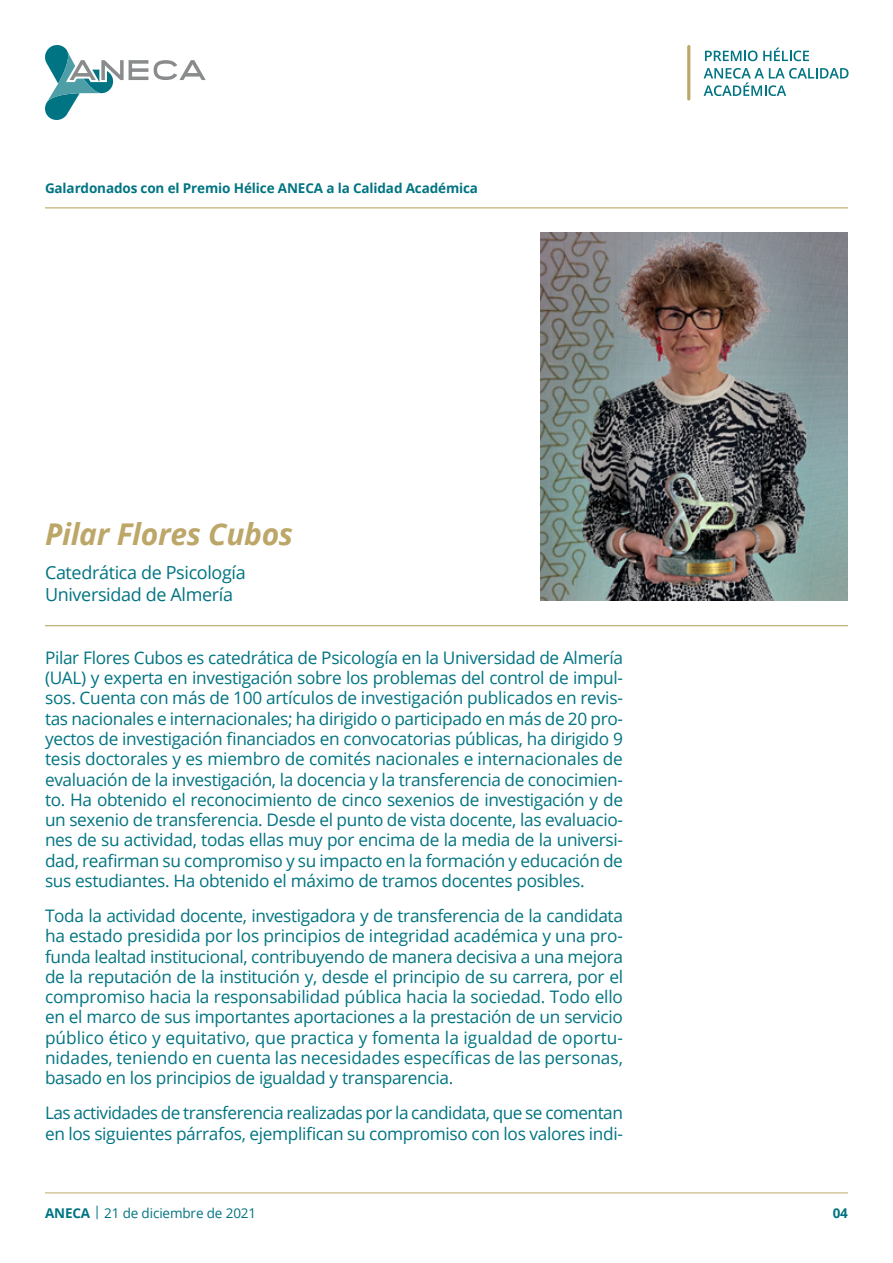
<style>
.page{position:relative;width:893px;height:1263px;background:#fff}
.page>*{position:absolute;margin:0;border:0;box-sizing:border-box;transform-origin:0 0}
.t1{font:italic 700 30px "Open Sans";letter-spacing:-.01em;color:#bca769}
.t2{font:18px/21.6px "Open Sans";letter-spacing:-.02em;color:#007482}
.t3{font:17.25px/20.2px "Open Sans";letter-spacing:-.02em;color:#007482;text-align:justify}
.t4{font:700 13.5px "Open Sans";letter-spacing:-.01em;color:#007482}
.t5{font:13.5px "Open Sans";letter-spacing:-.01em;color:#007482}
.s1{font-weight:700}
</style>
<div class="page">
<svg style="left:154px;top:60px;width:52px;height:20px"></svg>
<svg style="left:45px;top:45px;width:103px;height:75px"></svg>
<hr style="left:45px;top:1192px;width:803px;height:1px;background:#c4b27c">
<hr style="left:45px;top:207px;width:803px;height:1px;background:#bca769">
<hr style="left:687px;top:45px;width:3px;height:56px;background:#bda669;border-radius:2px">
<svg style="left:705px;top:48px;width:104px;height:13px"></svg>
<svg style="left:704px;top:68px;width:144px;height:28px"></svg>
<img style="left:541px;top:233px;width:307px;height:368px">
<hr style="left:45px;top:625px;width:803px;height:1px;background:#bca769">
<p class="t4" style="left:45px;top:179px;width:435px">Galardonados con el Premio Hélice ANECA a la Calidad Académica</p>
<h1 class="t1" style="left:45px;top:513px;width:250px">Pilar Flores Cubos</h1>
<p class="t2" style="left:45px;top:561px;width:202px">Catedrática de Psicología<br>Universidad de Almería</p>
<p class="t3" style="left:45px;top:647px;width:580px">Pilar Flores Cubos es catedrática de Psicología en la Universidad de Almería (UAL) y experta en investigación sobre los problemas del control de impul&shy;sos. Cuenta con más de 100 artículos de investigación publicados en revis&shy;tas nacionales e internacionales; ha dirigido o participado en más de 20 pro&shy;yectos de investigación financiados en convocatorias públicas, ha dirigido 9 tesis doctorales y es miembro de comités nacionales e internacionales de evaluación de la investigación, la docencia y la transferencia de conocimien&shy;to. Ha obtenido el reconocimiento de cinco sexenios de investigación y de un sexenio de transferencia. Desde el punto de vista docente, las evaluacio&shy;nes de su actividad, todas ellas muy por encima de la media de la universi&shy;dad, reafirman su compromiso y su impacto en la formación y educación de sus estudiantes. Ha obtenido el máximo de tramos docentes posibles.</p>
<p class="t3" style="left:45px;top:905px;width:579px">Toda la actividad docente, investigadora y de transferencia de la candidata ha estado presidida por los principios de integridad académica y una pro&shy;funda lealtad institucional, contribuyendo de manera decisiva a una mejora de la reputación de la institución y, desde el principio de su carrera, por el compromiso hacia la responsabilidad pública hacia la sociedad. Todo ello en el marco de sus importantes aportaciones a la prestación de un servicio público ético y equitativo, que practica y fomenta la igualdad de oportu&shy;nidades, teniendo en cuenta las necesidades específicas de las personas, basado en los principios de igualdad y transparencia.</p>
<p class="t3" style="left:45px;top:1102px;width:579px">Las actividades de transferencia realizadas por la candidata, que se comentan en los siguientes párrafos, ejemplifican su compromiso con los valores indi-</p>
<p class="t5" style="left:45px;top:1204px;width:213px"><span class="s1">ANECA</span> | 21 de diciembre de 2021</p>
<p class="t4" style="left:833px;top:1203px;width:17px">04</p>
</div>
